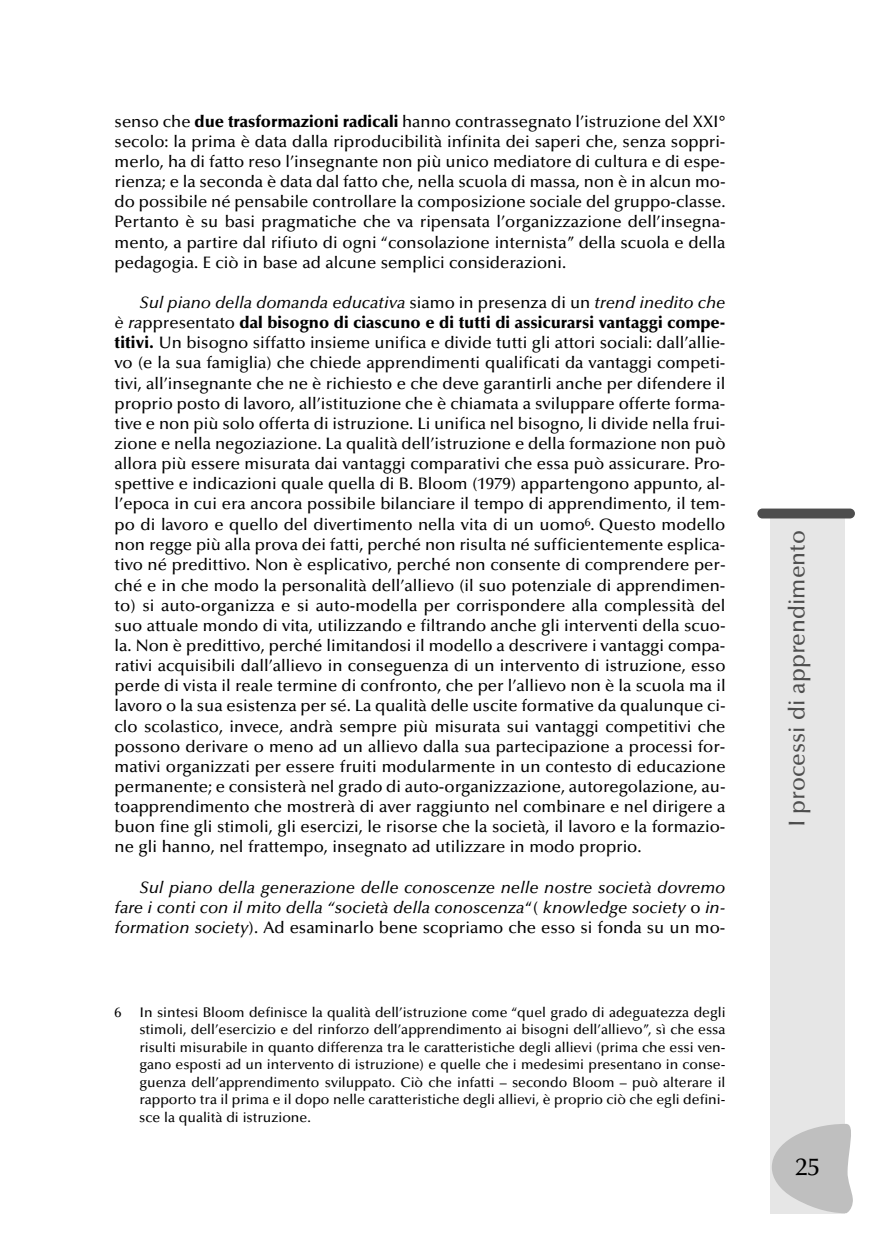
<style>
.page{position:relative;width:869px;height:1241px;background:#fff}
.page>*{position:absolute;margin:0;border:0;box-sizing:border-box;transform-origin:0 0}
.t1{font:500 24.5px "Optima";color:#000}
.t2{font:500 22.75px "Optima";color:#4d4d4d}
.t3{font:500 16.62px/20.1px "Optima";color:#000;text-align:justify}
.t4{font:italic 500 16.62px/20.1px "Optima";color:#000;text-align:justify}
.t5{font:500 14px/17.5px "Optima";color:#000;text-align:justify}
.s1{font-weight:900}
.s2{font-style:italic}
.s3{font-style:normal}
</style>
<div class="page">
<div style="left:770px;top:516px;width:74px;height:697px;background:#e6e6e6"></div>
<div style="left:757px;top:508px;width:97px;height:10px;background:#4d4d4d;border-radius:5px"></div>
<svg style="left:772px;top:1123px;width:81px;height:89px"></svg>
<p class="t3" style="left:115px;top:113px;width:612px">senso che <span class="s1">due trasformazioni radicali</span> hanno contrassegnato l’istruzione del XXI° secolo: la prima è data dalla riproducibilità infinita dei saperi che, senza soppri&shy;merlo, ha di fatto reso l’insegnante non più unico mediatore di cultura e di espe&shy;rienza; e la seconda è data dal fatto che, nella scuola di massa, non è in alcun mo&shy;do possibile né pensabile controllare la composizione sociale del gruppo-classe.<br>Pertanto è su basi pragmatiche che va ripensata l’organizzazione dell’insegna&shy;mento, a partire dal rifiuto di ogni “consolazione internista” della scuola e della pedagogia. E ciò in base ad alcune semplici considerazioni.</p>
<p class="t3" style="left:114px;top:294px;width:612px;text-indent:25px"><span class="s2">Sul piano della domanda educativa</span> siamo in presenza di un <span class="s2">trend inedito che è ra</span>ppresentato <span class="s1">dal bisogno di ciascuno e di tutti di assicurarsi vantaggi compe&shy;titivi.</span> Un bisogno siffatto insieme unifica e divide tutti gli attori sociali: dall’allie&shy;vo (e la sua famiglia) che chiede apprendimenti qualificati da vantaggi competi&shy;tivi, all’insegnante che ne è richiesto e che deve garantirli anche per difendere il proprio posto di lavoro, all’istituzione che è chiamata a sviluppare offerte forma&shy;tive e non più solo offerta di istruzione. Li unifica nel bisogno, li divide nella frui&shy;zione e nella negoziazione. La qualità dell’istruzione e della formazione non può allora più essere misurata dai vantaggi comparativi che essa può assicurare. Pro&shy;spettive e indicazioni quale quella di B. Bloom (1979) appartengono appunto, al&shy;l’epoca in cui era ancora possibile bilanciare il tempo di apprendimento, il tem&shy;po di lavoro e quello del divertimento nella vita di un uomo<sup>6</sup>. Questo modello non regge più alla prova dei fatti, perché non risulta né sufficientemente esplica&shy;tivo né predittivo. Non è esplicativo, perché non consente di comprendere per&shy;ché e in che modo la personalità dell’allievo (il suo potenziale di apprendimen&shy;to) si auto-organizza e si auto-modella per corrispondere alla complessità del suo attuale mondo di vita, utilizzando e filtrando anche gli interventi della scuo&shy;la. Non è predittivo, perché limitandosi il modello a descrivere i vantaggi compa&shy;rativi acquisibili dall’allievo in conseguenza di un intervento di istruzione, esso perde di vista il reale termine di confronto, che per l’allievo non è la scuola ma il lavoro o la sua esistenza per sé. La qualità delle uscite formative da qualunque ci&shy;clo scolastico, invece, andrà sempre più misurata sui vantaggi competitivi che possono derivare o meno ad un allievo dalla sua partecipazione a processi for&shy;mativi organizzati per essere fruiti modularmente in un contesto di educazione permanente; e consisterà nel grado di auto-organizzazione, autoregolazione, au&shy;toapprendimento che mostrerà di aver raggiunto nel combinare e nel dirigere a buon fine gli stimoli, gli esercizi, le risorse che la società, il lavoro e la formazio&shy;ne gli hanno, nel frattempo, insegnato ad utilizzare in modo proprio.</p>
<p class="t4" style="left:114px;top:878px;width:612px;text-indent:25px">Sul piano della generazione delle conoscenze nelle nostre società dovremo fare i conti con il mito della “società della conoscenza<span class="s3">“(</span> knowledge society <span class="s3">o</span> in&shy;formation society<span class="s3">). Ad esaminarlo bene scopriamo che esso si fonda su un mo-</span></p>
<p class="t5" style="left:115px;top:1004px;width:8px">6</p>
<p class="t5" style="left:139px;top:1004px;width:587px">In sintesi Bloom definisce la qualità dell’istruzione come “quel grado di adeguatezza degli stimoli, dell’esercizio e del rinforzo dell’apprendimento ai bisogni dell’allievo”, sì che essa risulti misurabile in quanto differenza tra le caratteristiche degli allievi (prima che essi ven&shy;gano esposti ad un intervento di istruzione) e quelle che i medesimi presentano in conse&shy;guenza dell’apprendimento sviluppato. Ciò che infatti – secondo Bloom – può alterare il rapporto tra il prima e il dopo nelle caratteristiche degli allievi, è proprio ciò che egli defini&shy;sce la qualità di istruzione.</p>
<p class="t2" style="left:787px;top:827px;width:298px;rotate:-90deg">I processi di apprendimento</p>
<p class="t1" style="left:795px;top:1156px;width:26px">25</p>
</div>
